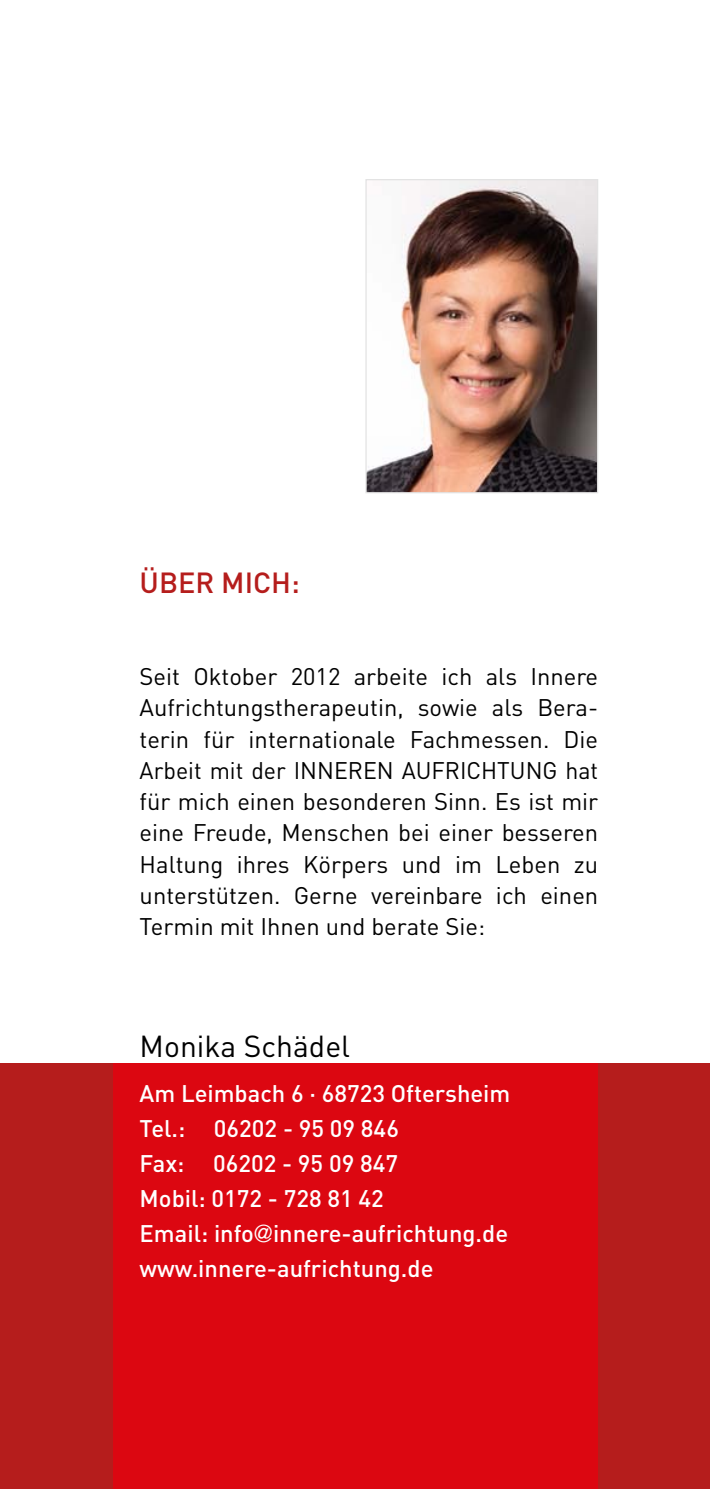
<style>
.page{position:relative;width:711px;height:1489px;background:#fff}
.page>*{position:absolute;margin:0;border:0;box-sizing:border-box;transform-origin:0 0}
.t1{font:30px "DIN";color:#000}
.t2{font:500 28.75px "DIN";color:#b51d1c}
.t3{font:23.75px/31.2px "DIN";color:#000;text-align:justify}
.t4{font:500 23.75px/35px "DIN";color:#fff}
.s1{font-family:"Helvetica";font-weight:300}
</style>
<div class="page">
<div style="left:0;top:1063px;width:113px;height:425px;background:#b51d1c"></div>
<div style="left:598px;top:1063px;width:111px;height:425px;background:#b51d1c"></div>
<div style="left:113px;top:1063px;width:485px;height:425px;background:#dc0711"></div>
<img style="left:367px;top:181px;width:229px;height:310px">
<div style="left:365px;top:179px;width:233px;height:314px;border:1px solid #e3e3e3"></div>
<p class="t2" style="left:139px;top:564px;width:161px">Über mich:</p>
<p class="t3" style="left:139px;top:660px;width:460px">Seit Oktober 2012 arbeite ich als I nnere Aufrichtungstherapeutin, sowie als Bera&shy;terin für internationale Fachmessen. Die Arbeit mit der I nneren Aufrichtung hat für mich einen besonderen Sinn. Es ist mir eine Freude, Menschen bei einer besseren Haltung ihres Körpers und im Leben zu unterstützen. Gerne vereinbare ich einen Termin mit I hnen und berate Sie:</p>
<p class="t1" style="left:139px;top:1026px;width:212px">Monika Schädel</p>
<p class="t4" style="left:139px;top:1074px;width:372px">Am Leimbach 6 · 68723 Oftersheim<br>Tel.: 06202 - 95 09 846<br>Fax: 06202 - 95 09 847<br>Mobil: 0172 - 728 81 42<br>Email: info<span class="s1">@</span>innere-aufrichtung.de www.innere-aufrichtung.de</p>
</div>
